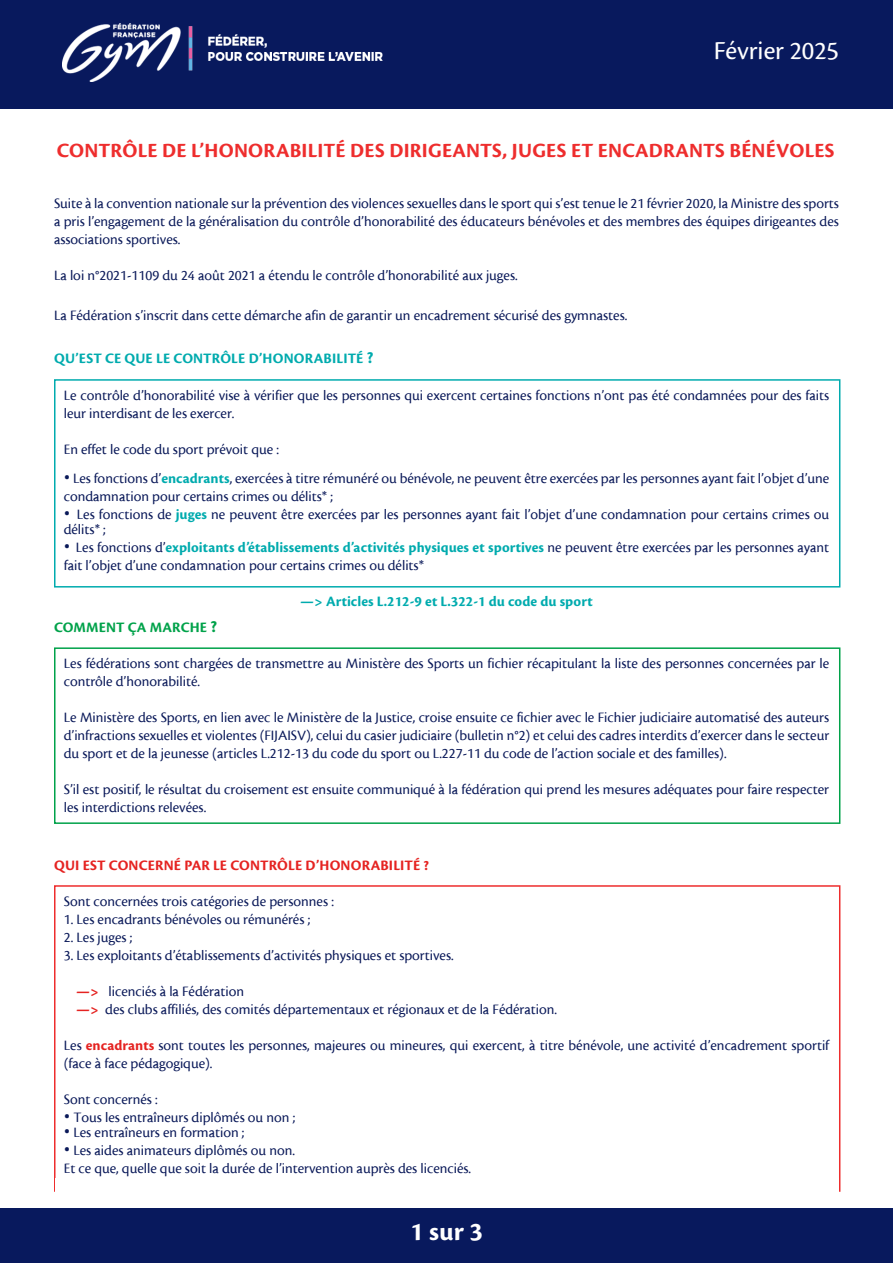
<style>
.page{position:relative;width:893px;height:1263px;background:#fff}
.page>*{position:absolute;margin:0;border:0;box-sizing:border-box;transform-origin:0 0}
.t1{font:27px "Cronos Pro";color:#fff}
.t2{font:700 27px "Cronos Pro";color:#fff}
.t3{font:700 21px "Cronos Pro";letter-spacing:.015em;color:#ee2d2d}
.t4{font:15px/18px "Cronos MM";color:#0a1959}
.t5{font:700 15px "Cronos Pro";letter-spacing:.005em;color:#00abae}
.t6{font:700 15px "Cronos Pro";letter-spacing:.01em;color:#e52321}
.t7{font:700 15px "Cronos Pro";letter-spacing:.01em;color:#00a24a}
.s1{font-size:18px}
.s2{font-size:24px}
.s3{font-family:"Cronos Pro";font-weight:700;color:#00abae}
.s4{font-family:"Cronos Pro";font-weight:700;color:#e52321}
</style>
<div class="page">
<div style="left:0;top:1209px;width:893px;height:54px;background:#08195d"></div>
<div style="left:0;top:0;width:893px;height:108px;background:#08195d"></div>
<img style="left:63px;top:23px;width:320px;height:59px">
<div style="left:54px;top:379px;width:786px;height:208px;border:2px solid #00abae"></div>
<div style="left:54px;top:647px;width:786px;height:177px;border:2px solid #00a24a"></div>
<h1 class="t1" style="left:714px;top:36px;width:127px">Février 2025</h1>
<p class="t3" style="left:57px;top:139px;width:779px">CONTRÔLE DE L’HONORABILITÉ DES DIRIGEANTS, JUGES ET ENCADRANTS BÉNÉVOLES</p>
<p class="t4" style="left:54px;top:195px;width:786px;text-align:justify">Suite à la convention nationale sur la prévention des violences sexuelles dans le sport qui s’est tenue le 21 février 2020, la Ministre des sports a pris l’engagement de la généralisation du contrôle d’honorabilité des éducateurs bénévoles et des membres des équipes dirigeantes des associations sportives.</p>
<p class="t4" style="left:54px;top:267px;width:465px">La loi n°2021-1109 du 24 août 2021 a étendu le contrôle d’honorabilité aux juges.</p>
<p class="t4" style="left:54px;top:306px;width:575px">La Fédération s’inscrit dans cette démarche afin de garantir un encadrement sécurisé des gymnastes.</p>
<p class="t5" style="left:54px;top:350px;width:321px">QU’EST CE QUE LE CONTRÔLE D’HONORABILITÉ <span class="s1">?</span></p>
<p class="t4" style="left:64px;top:387px;width:767px">Le contrôle d’honorabilité vise à vérifier que les personnes qui exercent certaines fonctions n’ont pas été condamnées pour des faits leur interdisant de les exercer.</p>
<p class="t4" style="left:64px;top:441px;width:217px">En effet le code du sport prévoit que :</p>
<p class="t4" style="left:64px;top:469px;width:767px"><span class="s2">•</span> Les fonctions d’<span class="s3">encadrants</span>, exercées à titre rémunéré ou bénévole, ne peuvent être exercées par les personnes ayant fait l’objet d’une condamnation pour certains crimes ou délits* ;</p>
<p class="t4" style="left:64px;top:507px;width:767px;line-height:15px"><span class="s2">•</span> Les fonctions de <span class="s3">juges</span> ne peuvent être exercées par les personnes ayant fait l’objet d’une condamnation pour certains crimes ou délits* ;</p>
<p class="t4" style="left:64px;top:538px;width:767px"><span class="s2">•</span> Les fonctions d’<span class="s3">exploitants d’établissements d’activités physiques et sportives</span> ne peuvent être exercées par les personnes ayant fait l’objet d’une condamnation pour certains crimes ou délits*</p>
<p class="t5" style="left:300px;top:592px;width:294px">—&gt; Articles L.212-9 et L.322-1 du code du sport</p>
<p class="t7" style="left:54px;top:618px;width:165px">COMMENT ÇA MARCHE <span class="s1">?</span></p>
<p class="t4" style="left:64px;top:655px;width:767px">Les fédérations sont chargées de transmettre au Ministère des Sports un fichier récapitulant la liste des personnes concernées par le contrôle d’honorabilité.</p>
<p class="t4" style="left:64px;top:709px;width:767px;text-align:justify">Le Ministère des Sports, en lien avec le Ministère de la Justice, croise ensuite ce fichier avec le Fichier judiciaire automatisé des auteurs d’infractions sexuelles et violentes (FIJAISV), celui du casier judiciaire (bulletin n°2) et celui des cadres interdits d’exercer dans le secteur du sport et de la jeunesse (articles L.212-13 du code du sport ou L.227-11 du code de l’action sociale et des familles).</p>
<p class="t4" style="left:64px;top:781px;width:767px">S’il est positif, le résultat du croisement est ensuite communiqué à la fédération qui prend les mesures adéquates pour faire respecter les interdictions relevées.</p>
<p class="t6" style="left:54px;top:856px;width:377px">QUI EST CONCERNÉ PAR LE CONTRÔLE D’HONORABILITÉ ?</p>
<p class="t4" style="left:64px;top:893px;width:272px">Sont concernées trois catégories de personnes :</p>
<p class="t4" style="left:64px;top:911px;width:248px">1. Les encadrants bénévoles ou rémunérés ;</p>
<p class="t4" style="left:64px;top:929px;width:70px">2. Les juges ;</p>
<p class="t4" style="left:64px;top:947px;width:391px">3. Les exploitants d’établissements d’activités physiques et sportives.</p>
<p class="t4" style="left:76px;top:983px;width:169px"><span class="s4">—&gt;</span> licenciés à la Fédération</p>
<p class="t4" style="left:76px;top:1001px;width:482px"><span class="s4">—&gt;</span> des clubs affiliés, des comités départementaux et régionaux et de la Fédération.</p>
<p class="t4" style="left:64px;top:1037px;width:767px">Les <span class="s4">encadrants</span> sont toutes les personnes, majeures ou mineures, qui exercent, à titre bénévole, une activité d’encadrement sportif (face à face pédagogique).</p>
<p class="t4" style="left:64px;top:1091px;width:95px">Sont concernés :</p>
<p class="t4" style="left:64px;top:1109px;width:233px"><span class="s2">•</span> Tous les entraîneurs diplômés ou non ;</p>
<p class="t4" style="left:64px;top:1124px;width:182px"><span class="s2">•</span> Les entraîneurs en formation ;</p>
<p class="t4" style="left:64px;top:1142px;width:233px"><span class="s2">•</span> Les aides animateurs diplômés ou non.</p>
<p class="t4" style="left:64px;top:1160px;width:409px">Et ce que, quelle que soit la durée de l’intervention auprès des licenciés.</p>
<h1 class="t2" style="left:410px;top:1216px;width:74px">1 sur 3</h1>
</div>
